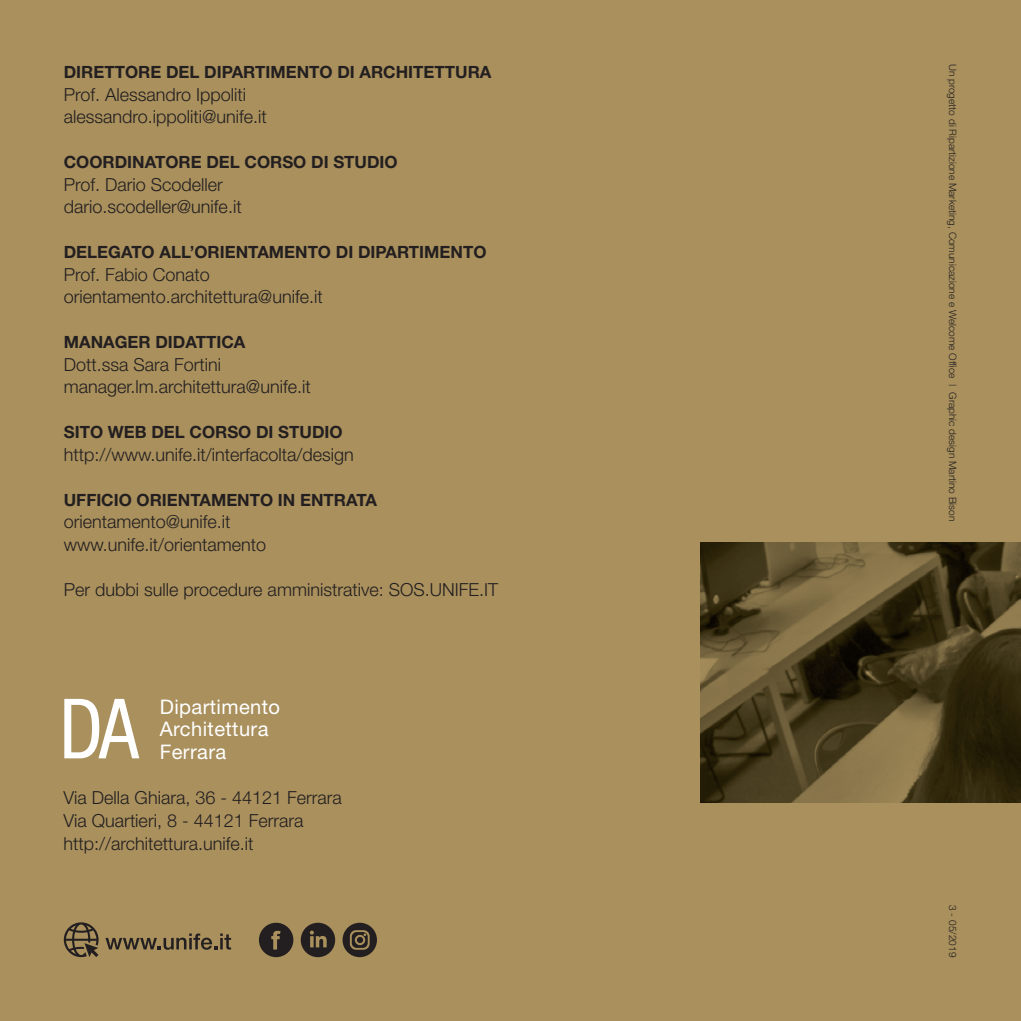
<style>
.page{position:relative;width:1021px;height:1021px;background:#fff}
.page>*{position:absolute;margin:0;border:0;box-sizing:border-box;transform-origin:0 0}
.t1{font:condensed 83.25px "Helvetica Neue";color:#fff;scale:.95 1}
.t2{font:20.03px/22.3px "Helvetica Neue";letter-spacing:.02em;color:#fff}
.t3{font:300 18px/22.5px "Helvetica Neue";color:#231f20}
.t4{font:700 16.88px "Helvetica Neue";color:#231f20}
.t5{font:300 10.12px "Helvetica Neue";color:#231f20}
</style>
<div class="page">
<div style="left:0;top:0;width:1020px;height:1020px;background:#a9905d"></div>
<img style="left:700px;top:542px;width:320px;height:260px">
<svg style="left:105px;top:933px;width:126px;height:16px"></svg>
<svg style="left:64px;top:922px;width:35px;height:35px"></svg>
<svg style="left:259px;top:922px;width:34px;height:35px"></svg>
<svg style="left:301px;top:922px;width:34px;height:35px"></svg>
<svg style="left:342px;top:922px;width:35px;height:35px"></svg>
<p class="t4" style="left:64px;top:62px;width:429px">DIRETTORE DEL DIPARTIMENTO DI ARCHITETTURA</p>
<p class="t3" style="left:64px;top:82px;width:205px">Prof. Alessandro Ippoliti alessandro.ippoliti@unife.it</p>
<p class="t4" style="left:64px;top:152px;width:335px">COORDINATORE DEL CORSO DI STUDIO</p>
<p class="t3" style="left:64px;top:172px;width:179px">Prof. Dario Scodeller dario.scodeller@unife.it</p>
<p class="t4" style="left:64px;top:242px;width:424px">DELEGATO ALL’ORIENTAMENTO DI DIPARTIMENTO</p>
<p class="t3" style="left:64px;top:262px;width:260px">Prof. Fabio Conato orientamento.architettura@unife.it</p>
<p class="t4" style="left:64px;top:332px;width:183px">MANAGER DIDATTICA</p>
<p class="t3" style="left:64px;top:352px;width:248px">Dott.ssa Sara Fortini manager.lm.architettura@unife.it</p>
<p class="t4" style="left:64px;top:422px;width:280px">SITO WEB DEL CORSO DI STUDIO</p>
<p class="t3" style="left:64px;top:442px;width:292px">http://www.unife.it/interfacolta/design</p>
<p class="t4" style="left:64px;top:489px;width:315px">UFFICIO ORIENTAMENTO IN ENTRATA</p>
<p class="t3" style="left:64px;top:510px;width:204px">orientamento@unife.it www.unife.it/orientamento</p>
<p class="t3" style="left:64px;top:577px;width:436px">Per dubbi sulle procedure amministrative: SOS.UNIFE.IT</p>
<h1 class="t1" style="left:59px;top:680px;width:85px">DA</h1>
<p class="t2" style="left:160px;top:695px;width:122px">Dipartimento<br>Architettura<br>Ferrara</p>
<p class="t3" style="left:63px;top:786px;width:280px">Via Della Ghiara, 36 - 44121 Ferrara<br>Via Quartieri, 8 - 44121 Ferrara http://architettura.unife.it</p>
<p class="t5" style="left:958px;top:64px;width:459px;rotate:90deg">Un progetto di Ripartizione Marketing, Comunicazione e Welcome Office | Graphic design Martino Bison</p>
<p class="t5" style="left:958px;top:905px;width:54px;rotate:90deg">3 - 05/2019</p>
</div>
